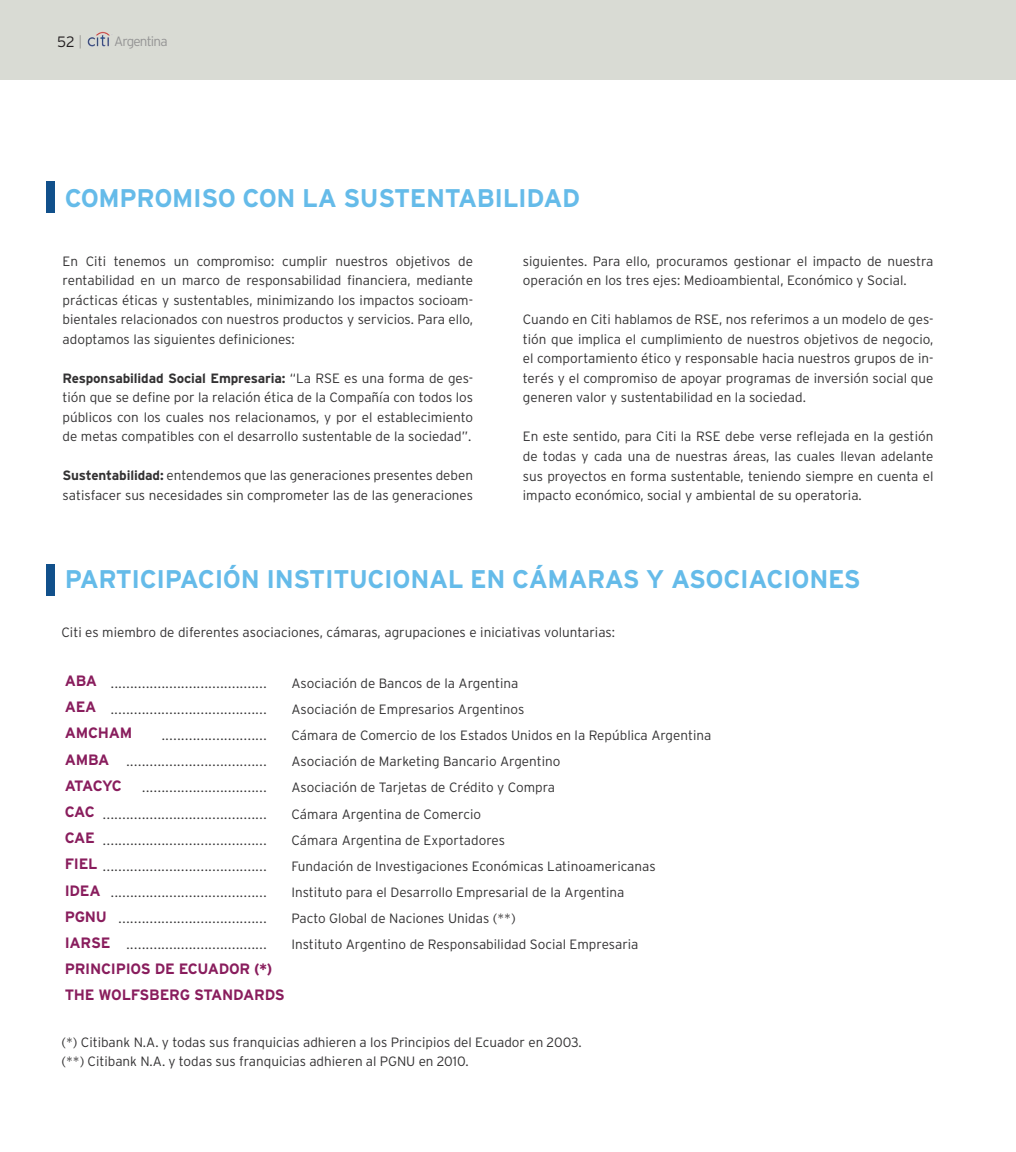
<style>
.page{position:relative;width:1016px;height:1152px;background:#fff}
.page>*{position:absolute;margin:0;border:0;box-sizing:border-box;transform-origin:0 0}
.t1{font:700 25.5px "Interstate";letter-spacing:-.015em;color:#65bbe9}
.t2{font:700 15px "Interstate";letter-spacing:-.015em;color:#891d5d}
.t3{font:300 15px "Interstate";color:#231f20}
.t4{font:300 13.5px/19.5px "Interstate";color:#333233;text-align:justify}
.t5{font:300 13.5px "Interstate";letter-spacing:-.06em;color:#949494}
.s1{font-weight:100;font-size:13.5px}
.s2{font-weight:700}
</style>
<div class="page">
<div style="left:0;top:0;width:1015px;height:79px;background:#d9dbd4"></div>
<img style="left:87px;top:32px;width:23px;height:15px">
<div style="left:46px;top:182px;width:9px;height:31px;background:#11508b"></div>
<div style="left:46px;top:564px;width:9px;height:31px;background:#11508b"></div>
<p class="t3" style="left:57px;top:33px;width:27px">52 <span class="s1">|</span></p>
<p class="t5" style="left:114px;top:33px;width:55px">Argentina</p>
<p class="t1" style="left:65px;top:184px;width:517px">COMPROMISO CON LA SUSTENTABILIDAD</p>
<p class="t4" style="left:63px;top:251px;width:412px">En Citi tenemos un compromiso: cumplir nuestros objetivos de rentabilidad en un marco de responsabilidad financiera, mediante prácticas éticas y sustentables, minimizando los impactos socioam&shy;bientales relacionados con nuestros productos y servicios. Para ello, adoptamos las siguientes definiciones:</p>
<p class="t4" style="left:63px;top:368px;width:412px"><span class="s2">Responsabilidad Social Empresaria:</span> “La RSE es una forma de ges&shy;tión que se define por la relación ética de la Compañía con todos los públicos con los cuales nos relacionamos, y por el establecimiento de metas compatibles con el desarrollo sustentable de la sociedad”.</p>
<p class="t4" style="left:63px;top:466px;width:412px"><span class="s2">Sustentabilidad:</span> entendemos que las generaciones presentes deben satisfacer sus necesidades sin comprometer las de las generaciones</p>
<p class="t4" style="left:523px;top:251px;width:412px">siguientes. Para ello, procuramos gestionar el impacto de nuestra operación en los tres ejes: Medioambiental, Económico y Social.</p>
<p class="t4" style="left:523px;top:310px;width:412px">Cuando en Citi hablamos de RSE, nos referimos a un modelo de ges&shy;tión que implica el cumplimiento de nuestros objetivos de negocio, el comportamiento ético y responsable hacia nuestros grupos de in&shy;terés y el compromiso de apoyar programas de inversión social que generen valor y sustentabilidad en la sociedad.</p>
<p class="t4" style="left:523px;top:427px;width:412px">En este sentido, para Citi la RSE debe verse reflejada en la gestión de todas y cada una de nuestras áreas, las cuales llevan adelante sus proyectos en forma sustentable, teniendo siempre en cuenta el impacto económico, social y ambiental de su operatoria.</p>
<p class="t1" style="left:65px;top:565px;width:797px">PARTICIPACIÓN INSTITUCIONAL EN CÁMARAS Y ASOCIACIONES</p>
<p class="t4" style="left:61px;top:622px;width:555px">Citi es miembro de diferentes asociaciones, cámaras, agrupaciones e iniciativas voluntarias:</p>
<p class="t2" style="left:65px;top:672px;width:34px">ABA</p>
<p class="t2" style="left:65px;top:698px;width:33px">AEA</p>
<p class="t4" style="left:111px;top:673px;width:157px">........................................</p>
<p class="t4" style="left:291px;top:673px;width:228px">Asociación de Bancos de la Argentina</p>
<p class="t4" style="left:111px;top:699px;width:157px">........................................</p>
<p class="t4" style="left:291px;top:699px;width:234px">Asociación de Empresarios Argentinos</p>
<p class="t2" style="left:65px;top:725px;width:69px">AMCHAM</p>
<p class="t4" style="left:162px;top:725px;width:106px">...........................</p>
<p class="t4" style="left:291px;top:725px;width:421px">Cámara de Comercio de los Estados Unidos en la República Argentina</p>
<p class="t2" style="left:65px;top:751px;width:46px">AMBA</p>
<p class="t4" style="left:126px;top:751px;width:142px">....................................</p>
<p class="t4" style="left:291px;top:751px;width:270px">Asociación de Marketing Bancario Argentino</p>
<p class="t2" style="left:65px;top:777px;width:59px">ATACYC</p>
<p class="t4" style="left:142px;top:777px;width:126px">................................</p>
<p class="t4" style="left:291px;top:777px;width:265px">Asociación de Tarjetas de Crédito y Compra</p>
<p class="t2" style="left:65px;top:803px;width:32px">CAC</p>
<p class="t2" style="left:65px;top:829px;width:32px">CAE</p>
<p class="t4" style="left:103px;top:804px;width:165px">..........................................</p>
<p class="t4" style="left:291px;top:804px;width:191px">Cámara Argentina de Comercio</p>
<p class="t4" style="left:103px;top:830px;width:165px">..........................................</p>
<p class="t4" style="left:291px;top:830px;width:215px">Cámara Argentina de Exportadores</p>
<p class="t2" style="left:65px;top:855px;width:34px">FIEL</p>
<p class="t4" style="left:103px;top:856px;width:165px">..........................................</p>
<p class="t4" style="left:291px;top:856px;width:366px">Fundación de Investigaciones Económicas Latinoamericanas</p>
<p class="t2" style="left:65px;top:882px;width:38px">IDEA</p>
<p class="t4" style="left:111px;top:882px;width:157px">........................................</p>
<p class="t4" style="left:291px;top:882px;width:334px">Instituto para el Desarrollo Empresarial de la Argentina</p>
<p class="t2" style="left:65px;top:908px;width:44px">PGNU</p>
<p class="t2" style="left:65px;top:934px;width:47px">IARSE</p>
<p class="t4" style="left:118px;top:908px;width:150px">......................................</p>
<p class="t4" style="left:291px;top:908px;width:226px">Pacto Global de Naciones Unidas (**)</p>
<p class="t4" style="left:126px;top:934px;width:142px">....................................</p>
<p class="t4" style="left:291px;top:934px;width:348px">Instituto Argentino de Responsabilidad Social Empresaria</p>
<p class="t2" style="left:65px;top:960px;width:209px">PRINCIPIOS DE ECUADOR (*)</p>
<p class="t2" style="left:65px;top:986px;width:222px">THE WOLFSBERG STANDARDS</p>
<p class="t4" style="left:61px;top:1032px;width:522px">(*) Citibank N.A. y todas sus franquicias adhieren a los Principios del Ecuador en 2003.</p>
<p class="t4" style="left:61px;top:1051px;width:409px">(**) Citibank N.A. y todas sus franquicias adhieren al PGNU en 2010.</p>
</div>
